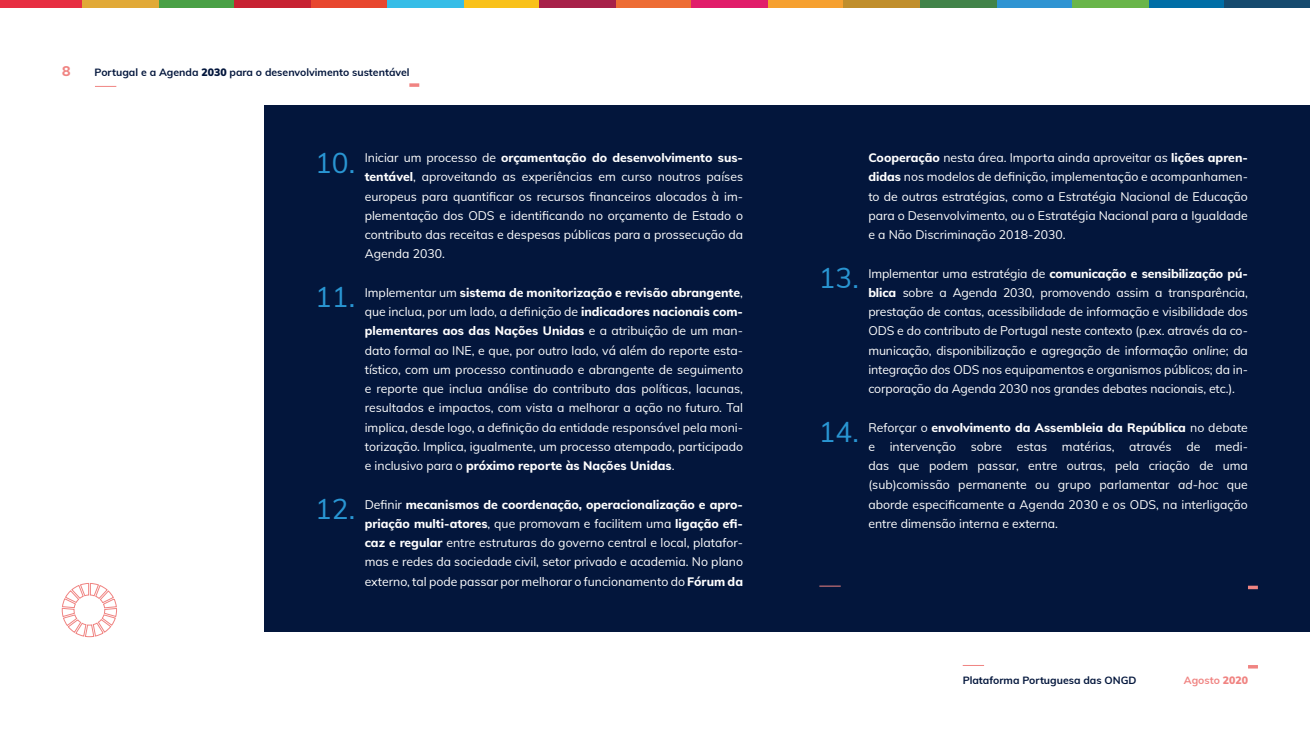
<style>
.page{position:relative;width:1310px;height:737px;background:#fff}
.page>*{position:absolute;margin:0;border:0;box-sizing:border-box;transform-origin:0 0}
.t1{font:28px "Mulish";color:#2995d2}
.t2{font:800 14px "Mulish";color:#f08482}
.t3{font:12.25px/19.2px "Mulish";color:#fff;text-align:justify}
.t4{font:700 10.5px "Mulish";color:#03163c}
.t5{font:700 10.5px "Mulish";color:#f08482}
.s1{font-weight:900}
.s2{font-weight:800}
.s3{font-style:italic}
</style>
<div class="page">
<svg style="left:95px;top:86px;width:21px;height:1px"></svg>
<svg style="left:409px;top:83px;width:10px;height:4px"></svg>
<svg style="left:962px;top:665px;width:22px;height:1px"></svg>
<svg style="left:1248px;top:665px;width:10px;height:3px"></svg>
<div style="left:264px;top:105px;width:1046px;height:526px;background:#03163c"></div>
<svg style="left:62px;top:583px;width:55px;height:54px"></svg>
<svg style="left:819px;top:585px;width:21px;height:1px"></svg>
<svg style="left:1248px;top:585px;width:10px;height:4px"></svg>
<div style="left:0;top:0;width:82px;height:7px;background:#e72e42"></div>
<div style="left:158px;top:0;width:77px;height:7px;background:#49a045"></div>
<div style="left:311px;top:0;width:76px;height:7px;background:#e8462e"></div>
<div style="left:463px;top:0;width:76px;height:7px;background:#f9c11a"></div>
<div style="left:615px;top:0;width:40px;height:7px;background:#ed6c34"></div>
<div style="left:82px;top:0;width:76px;height:7px;background:#e1a937"></div>
<div style="left:235px;top:0;width:76px;height:7px;background:#c72232"></div>
<div style="left:387px;top:0;width:76px;height:7px;background:#36bde7"></div>
<div style="left:539px;top:0;width:76px;height:7px;background:#a72149"></div>
<div style="left:655px;top:0;width:36px;height:7px;background:#ed6c34"></div>
<div style="left:996px;top:0;width:76px;height:7px;background:#2f94d2"></div>
<div style="left:767px;top:0;width:77px;height:7px;background:#f6a02f"></div>
<div style="left:1148px;top:0;width:76px;height:7px;background:#006ea6"></div>
<div style="left:920px;top:0;width:76px;height:7px;background:#428349"></div>
<div style="left:691px;top:0;width:76px;height:7px;background:#e11d6a"></div>
<div style="left:1072px;top:0;width:76px;height:7px;background:#69b549"></div>
<div style="left:844px;top:0;width:76px;height:7px;background:#c08e2c"></div>
<div style="left:1224px;top:0;width:86px;height:7px;background:#164a6e"></div>
<p class="t2" style="left:62px;top:61px;width:10px">8</p>
<p class="t4" style="left:95px;top:64px;width:316px">Portugal e a Agenda <span class="s1">2030</span> para o desenvolvimento sustentável</p>
<h1 class="t1" style="left:315px;top:142px;width:42px">10.</h1>
<p class="t3" style="left:365px;top:147px;width:380px">Iniciar um processo de <span class="s2">orçamentação do desenvolvimento sus&shy;tentável</span>, aproveitando as experiências em curso noutros países europeus para quantificar os recursos financeiros alocados à im&shy;plementação dos ODS e identificando no orçamento de Estado o contributo das receitas e despesas públicas para a prossecução da Agenda 2030.</p>
<h1 class="t1" style="left:315px;top:277px;width:42px">11.</h1>
<p class="t3" style="left:365px;top:282px;width:380px">Implementar um <span class="s2">sistema de monitorização e revisão abrangente</span>, que inclua, por um lado, a definição de <span class="s2">indicadores nacionais com&shy;plementares aos das Nações Unidas</span> e a atribuição de um man&shy;dato formal ao INE, e que, por outro lado, vá além do reporte esta&shy;tístico, com um processo continuado e abrangente de seguimento e reporte que inclua análise do contributo das políticas, lacunas, resultados e impactos, com vista a melhorar a ação no futuro. Tal implica, desde logo, a definição da entidade responsável pela moni&shy;torização. Implica, igualmente, um processo atempado, participado e inclusivo para o <span class="s2">próximo reporte às Nações Unidas</span>.</p>
<h1 class="t1" style="left:315px;top:488px;width:42px">12.</h1>
<p class="t3" style="left:365px;top:494px;width:380px">Definir <span class="s2">mecanismos de coordenação, operacionalização e apro&shy;priação multi-atores</span>, que promovam e facilitem uma <span class="s2">ligação efi&shy;caz e regular</span> entre estruturas do governo central e local, platafor&shy;mas e redes da sociedade civil, setor privado e academia. No plano externo, tal pode passar por melhorar o funcionamento do <span class="s2">Fórum da</span></p>
<p class="t3" style="left:868px;top:147px;width:381px"><span class="s2">Cooperação</span> nesta área. Importa ainda aproveitar as <span class="s2">lições apren&shy;didas</span> nos modelos de definição, implementação e acompanhamen&shy;to de outras estratégias, como a Estratégia Nacional de Educação para o Desenvolvimento, ou o Estratégia Nacional para a Igualdade e a Não Discriminação 2018-2030.</p>
<h1 class="t1" style="left:819px;top:257px;width:42px">13.</h1>
<p class="t3" style="left:868px;top:263px;width:381px">Implementar uma estratégia de <span class="s2">comunicação e sensibilização pú&shy;blica</span> sobre a Agenda 2030, promovendo assim a transparência, prestação de contas, acessibilidade de informação e visibilidade dos ODS e do contributo de Portugal neste contexto (p.ex. através da co&shy;municação, disponibilização e agregação de informação <span class="s3">online</span>; da integração dos ODS nos equipamentos e organismos públicos; da in&shy;corporação da Agenda 2030 nos grandes debates nacionais, etc.).</p>
<h1 class="t1" style="left:819px;top:411px;width:42px">14.</h1>
<p class="t3" style="left:868px;top:417px;width:381px">Reforçar o <span class="s2">envolvimento da Assembleia da República</span> no debate e intervenção sobre estas matérias, através de medi&shy;das que podem passar, entre outras, pela criação de uma (sub)comissão permanente ou grupo parlamentar <span class="s3">ad-hoc</span> que aborde especificamente a Agenda 2030 e os ODS, na interligação entre dimensão interna e externa.</p>
<p class="t4" style="left:962px;top:672px;width:175px">Plataforma Portuguesa das ONGD</p>
<p class="t5" style="left:1184px;top:672px;width:66px">Agosto <span class="s1">2020</span></p>
</div>
